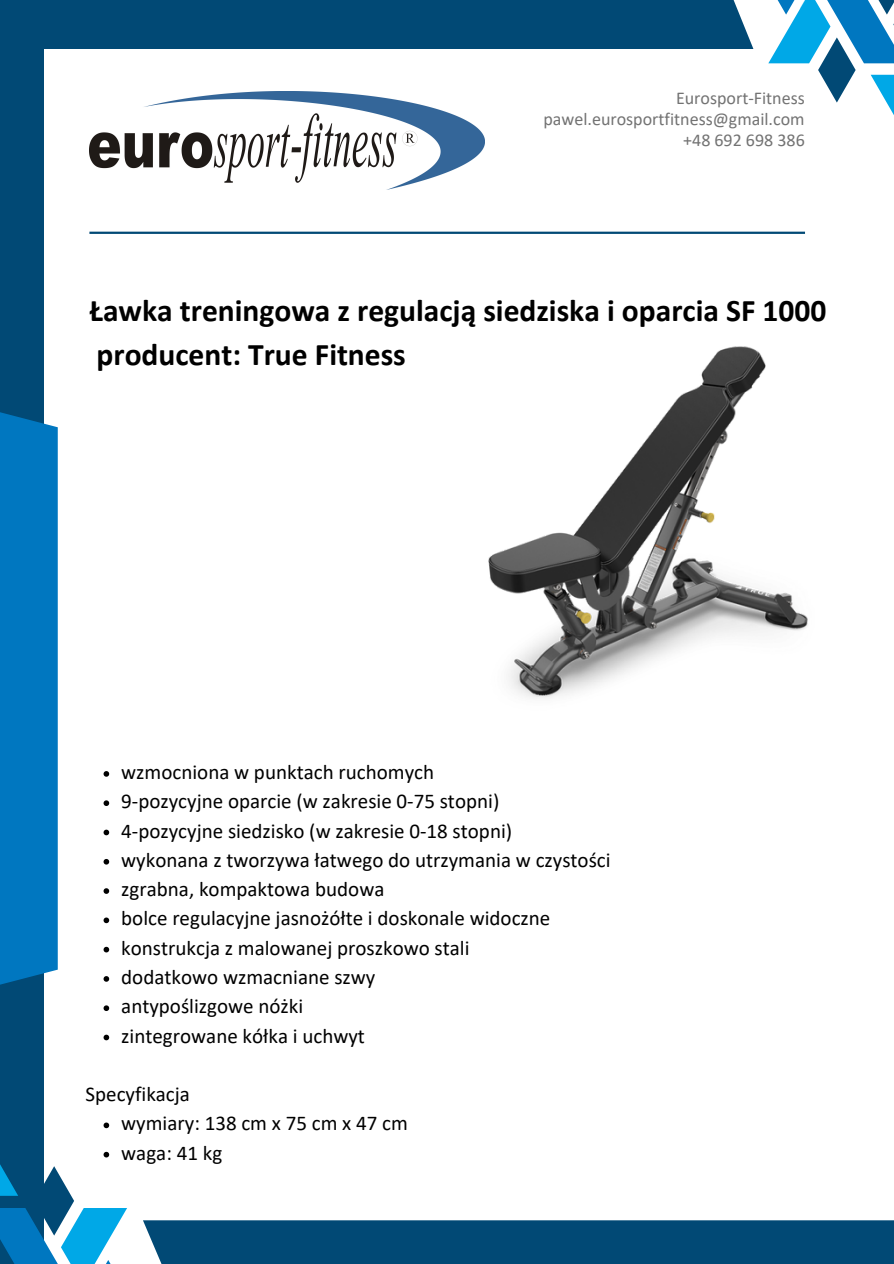
<style>
.page{position:relative;width:894px;height:1264px;background:#fff}
.page>*{position:absolute;margin:0;border:0;box-sizing:border-box;transform-origin:0 0}
.t1{font:700 31.5px "Calibri";color:#000}
.t2{font:21px "Calibri";color:#000}
.t3{font:18px "Calibri";color:#737373}
</style>
<div class="page">
<svg style="left:768px;top:0;width:126px;height:115px"></svg>
<div style="left:0;top:40px;width:44px;height:1223px;background:#014975"></div>
<hr style="left:89px;top:232px;width:715px;height:2px;background:#014975">
<div style="left:0;top:0;width:753px;height:49px;background:#014975"></div>
<div style="left:143px;top:1220px;width:750px;height:43px;background:#014975"></div>
<div style="left:0;top:404px;width:58px;height:588px;background:#0077c0"></div>
<img style="left:89px;top:91px;width:396px;height:98px">
<img style="left:488px;top:346px;width:320px;height:353px">
<svg style="left:103px;top:771px;width:6px;height:5px"></svg>
<svg style="left:103px;top:800px;width:6px;height:6px"></svg>
<svg style="left:103px;top:829px;width:6px;height:6px"></svg>
<svg style="left:103px;top:859px;width:6px;height:5px"></svg>
<svg style="left:103px;top:888px;width:6px;height:5px"></svg>
<svg style="left:103px;top:917px;width:6px;height:6px"></svg>
<svg style="left:103px;top:946px;width:6px;height:6px"></svg>
<svg style="left:103px;top:976px;width:6px;height:5px"></svg>
<svg style="left:103px;top:1005px;width:6px;height:6px"></svg>
<svg style="left:103px;top:1034px;width:6px;height:6px"></svg>
<svg style="left:0;top:1122px;width:127px;height:141px"></svg>
<p class="t3" style="left:675px;top:91px;width:130px">Eurosport-Fitness</p>
<p class="t3" style="left:543px;top:111px;width:263px">pawel.eurosportfitness@gmail.com</p>
<p class="t3" style="left:683px;top:132px;width:123px">+48 692 698 386</p>
<p class="t1" style="left:89px;top:297px;width:738px">Ławka treningowa z regulacją siedziska i oparcia SF 1000</p>
<p class="t1" style="left:96px;top:341px;width:311px">producent: True Fitness</p>
<p class="t2" style="left:121px;top:763px;width:314px">wzmocniona w punktach ruchomych</p>
<p class="t2" style="left:121px;top:792px;width:379px">9-pozycyjne oparcie (w zakresie 0-75 stopni)</p>
<p class="t2" style="left:121px;top:821px;width:392px">4-pozycyjne siedzisko (w zakresie 0-18 stopni)</p>
<p class="t2" style="left:121px;top:851px;width:490px">wykonana z tworzywa łatwego do utrzymania w czystości</p>
<p class="t2" style="left:121px;top:880px;width:264px">zgrabna, kompaktowa budowa</p>
<p class="t2" style="left:121px;top:909px;width:430px">bolce regulacyjne jasnożółte i doskonale widoczne</p>
<p class="t2" style="left:121px;top:938px;width:350px">konstrukcja z malowanej proszkowo stali</p>
<p class="t2" style="left:121px;top:968px;width:255px">dodatkowo wzmacniane szwy</p>
<p class="t2" style="left:121px;top:997px;width:183px">antypoślizgowe nóżki</p>
<p class="t2" style="left:121px;top:1026px;width:245px">zintegrowane kółka i uchwyt</p>
<p class="t2" style="left:85px;top:1085px;width:106px">Specyfikacja</p>
<p class="t2" style="left:121px;top:1114px;width:288px">wymiary: 138 cm x 75 cm x 47 cm</p>
<p class="t2" style="left:121px;top:1143px;width:102px">waga: 41 kg</p>
</div>
